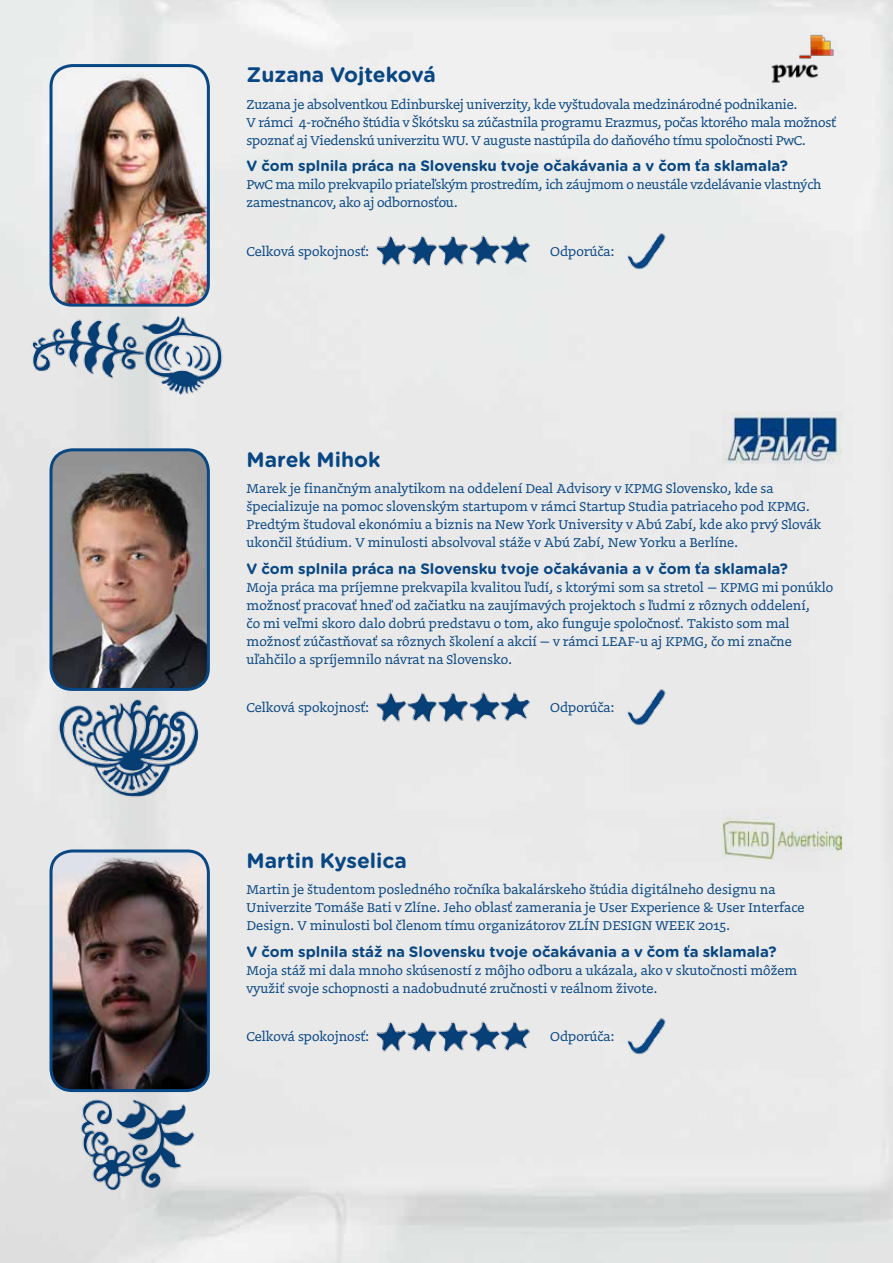
<style>
.page{position:relative;width:893px;height:1263px;background:#e9e9e9}
.page>*{position:absolute;margin:0;border:0;box-sizing:border-box;transform-origin:0 0}
.t1{font:700 21px "Gotham Rounded";color:#084783}
.t2{font:15px/18px "Doko";color:#084783}
.t3{font:700 15px "Gotham Rounded";color:#084783}
</style>
<div class="page">
<img style="left:51px;top:66px;width:157px;height:233px">
<div style="left:50px;top:64px;width:160px;height:243px;border:3px solid #084783;border-radius:21px"></div>
<img style="left:24px;top:299px;width:204px;height:108px">
<img style="left:531px;top:227px;width:8px;height:48px">
<img style="left:366px;top:227px;width:165px;height:48px">
<img style="left:608px;top:221px;width:70px;height:59px">
<img style="left:755px;top:18px;width:95px;height:80px">
<img style="left:51px;top:450px;width:157px;height:239px">
<div style="left:50px;top:448px;width:160px;height:243px;border:3px solid #084783;border-radius:21px"></div>
<img style="left:51px;top:851px;width:157px;height:234px">
<div style="left:50px;top:849px;width:160px;height:243px;border:3px solid #084783;border-radius:21px"></div>
<img style="left:50px;top:692px;width:158px;height:115px">
<img style="left:50px;top:1085px;width:158px;height:116px">
<img style="left:531px;top:683px;width:8px;height:48px">
<img style="left:366px;top:683px;width:165px;height:48px">
<img style="left:608px;top:678px;width:70px;height:58px">
<img style="left:531px;top:1012px;width:8px;height:48px">
<img style="left:366px;top:1012px;width:165px;height:48px">
<img style="left:608px;top:1007px;width:70px;height:58px">
<img style="left:723px;top:412px;width:119px;height:54px">
<img style="left:723px;top:808px;width:119px;height:64px">
<h1 class="t1" style="left:247px;top:60px;width:191px">Zuzana Vojteková</h1>
<p class="t2" style="left:247px;top:95px;width:591px">Zuzana je absolventkou Edinburskej univerzity, kde vyštudovala medzinárodné podnikanie.<br>V rámci 4-ročného štúdia v Škótsku sa zúčastnila programu Erazmus, počas ktorého mala možnosť spoznať aj Viedenskú univerzitu WU. V auguste nastúpila do daňového tímu spoločnosti PwC.</p>
<p class="t3" style="left:247px;top:155px;width:543px">V čom splnila práca na Slovensku tvoje očakávania a v čom ťa sklamala?</p>
<p class="t2" style="left:247px;top:175px;width:576px">PwC ma milo prekvapilo priateľským prostredím, ich záujmom o neustále vzdelávanie vlastných zamestnancov, ako aj odbornosťou.</p>
<p class="t2" style="left:247px;top:242px;width:125px">Celková spokojnosť:</p>
<p class="t2" style="left:550px;top:242px;width:66px">Odporúča:</p>
<h1 class="t1" style="left:247px;top:444px;width:135px">Marek Mihok</h1>
<p class="t2" style="left:247px;top:479px;width:576px">Marek je finančným analytikom na oddelení Deal Advisory v KPMG Slovensko, kde sa špecializuje na pomoc slovenským startupom v rámci Startup Studia patriaceho pod KPMG.<br>Predtým študoval ekonómiu a biznis na New York University v Abú Zabí, kde ako prvý Slovák ukončil štúdium. V minulosti absolvoval stáže v Abú Zabí, New Yorku a Berlíne.</p>
<p class="t3" style="left:247px;top:557px;width:543px">V čom splnila práca na Slovensku tvoje očakávania a v čom ťa sklamala?</p>
<p class="t2" style="left:247px;top:578px;width:588px">Moja práca ma príjemne prekvapila kvalitou ľudí, s ktorými som sa stretol – KPMG mi ponúklo možnosť pracovať hneď od začiatku na zaujímavých projektoch s ľudmi z rôznych oddelení,<br>čo mi veľmi skoro dalo dobrú predstavu o tom, ako funguje spoločnosť. Takisto som mal možnosť zúčastňovať sa rôznych školení a akcií – v rámci LEAF-u aj KPMG, čo mi značne uľahčilo a spríjemnilo návrat na Slovensko.</p>
<p class="t2" style="left:247px;top:698px;width:125px">Celková spokojnosť:</p>
<p class="t2" style="left:550px;top:698px;width:66px">Odporúča:</p>
<h1 class="t1" style="left:247px;top:845px;width:162px">Martin Kyselica</h1>
<p class="t2" style="left:247px;top:880px;width:559px">Martin je študentom posledného ročníka bakalárskeho štúdia digitálneho designu na<br>Univerzite Tomáše Bati v Zlíne. Jeho oblasť zamerania je User Experience &amp; User Interface<br>Design. V minulosti bol členom tímu organizátorov ZLÍN DESIGN WEEK 2015.</p>
<p class="t3" style="left:247px;top:940px;width:531px">V čom splnila stáž na Slovensku tvoje očakávania a v čom ťa sklamala?</p>
<p class="t2" style="left:247px;top:961px;width:552px">Moja stáž mi dala mnoho skúseností z môjho odboru a ukázala, ako v skutočnosti môžem využiť svoje schopnosti a nadobudnuté zručnosti v reálnom živote.</p>
<p class="t2" style="left:247px;top:1027px;width:125px">Celková spokojnosť:</p>
<p class="t2" style="left:550px;top:1027px;width:66px">Odporúča:</p>
</div>
